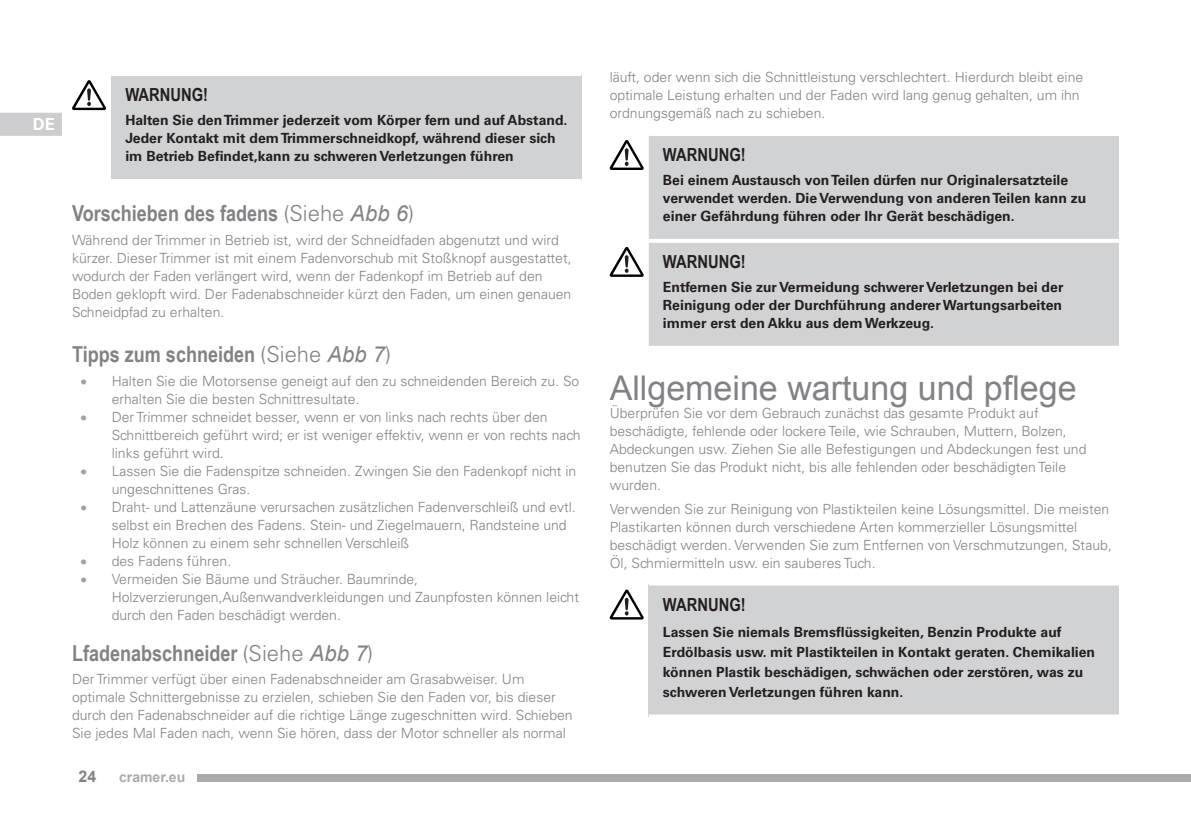
<style>
.page{position:relative;width:1191px;height:823px;background:#fff}
.page>*{position:absolute;margin:0;border:0;box-sizing:border-box;transform-origin:0 0}
.t1{font:34px "Arial";color:#808285}
.Rubrik_2_Cramer{font:700 22px "Arial Narrow";color:#808285}
.VARNING__Cramer{font:700 18px "Arial Narrow";color:#231f20}
.t2{font:700 16.6px "Univers LT Std";color:#fff}
.t3{font:700 16px "Arial";color:#808285}
.Brödtext{font:300 14px/18px "Univers LT Std";color:#808285}
.Varningstext{font:700 14px/18px "Univers LT Std";color:#231f20}
.t4{font:700 14px "Arial";color:#a8abac}
.s1{font-family:"Univers LT Std";font-weight:300}
.s2{font-family:"Arial";font-weight:400;font-style:italic}
.s3{color:#a1a1a5}
</style>
<div class="page">
<div style="left:198px;top:774px;width:993px;height:7px;background:#a8abac"></div>
<svg style="left:0;top:112px;width:62px;height:24px"></svg>
<div style="left:111px;top:74px;width:470px;height:107px;background:#d1d2d4"></div>
<hr style="left:111px;top:72px;width:470px;height:4px;background:#fff">
<hr style="left:111px;top:179px;width:470px;height:4px;background:#fff">
<svg style="left:72px;top:80px;width:34px;height:30px"></svg>
<div style="left:649px;top:136px;width:470px;height:209px;background:#d1d2d4"></div>
<hr style="left:649px;top:239px;width:470px;height:4px;background:#fff">
<svg style="left:649px;top:345px;width:470px;height:1px"></svg>
<svg style="left:609px;top:140px;width:35px;height:137px"></svg>
<div style="left:649px;top:583px;width:470px;height:133px;background:#d1d2d4"></div>
<hr style="left:649px;top:581px;width:470px;height:4px;background:#fff">
<svg style="left:649px;top:714px;width:470px;height:2px"></svg>
<svg style="left:609px;top:589px;width:34px;height:30px"></svg>
<p class="t2" style="left:33px;top:114px;width:24px">DE</p>
<p class="VARNING__Cramer" style="left:125px;top:81px;width:84px">WARNUNG!</p>
<p class="Varningstext" style="left:125px;top:111px;width:444px">Halten Sie den Trimmer jederzeit vom Körper fern und auf Abstand.<br>Jeder Kontakt mit dem Trimmerschneidkopf, während dieser sich im Betrieb Befindet,kann zu schweren Verletzungen führen</p>
<p class="Rubrik_2_Cramer" style="left:72px;top:196px;width:344px">Vorschieben des fadens <span class="s1">(Siehe</span> <span class="s2">Abb 6</span><span class="s1">)</span></p>
<p class="Brödtext" style="left:72px;top:230px;width:501px">Während der Trimmer in Betrieb ist, wird der Schneidfaden abgenutzt und wird kürzer. Dieser Trimmer ist mit einem Fadenvorschub mit Stoßknopf ausgestattet, wodurch der Faden verlängert wird, wenn der Fadenkopf im Betrieb auf den Boden geklopft wird. Der Fadenabschneider kürzt den Faden, um einen genauen Schneidpfad zu erhalten.</p>
<p class="Rubrik_2_Cramer" style="left:72px;top:338px;width:321px">Tipps zum schneiden <span class="s1">(Siehe</span> <span class="s2">Abb 7</span><span class="s1">)</span></p>
<p class="Brödtext" style="left:112px;top:372px;width:469px;text-indent:-31px"><span class="s3">•</span> Halten Sie die Motorsense geneigt auf den zu schneidenden Bereich zu. So erhalten Sie die besten Schnittresultate.</p>
<p class="Brödtext" style="left:112px;top:408px;width:470px;text-indent:-31px"><span class="s3">•</span> Der Trimmer schneidet besser, wenn er von links nach rechts über den<br>Schnittbereich geführt wird; er ist weniger effektiv, wenn er von rechts nach links geführt wird.</p>
<p class="Brödtext" style="left:112px;top:462px;width:466px;text-indent:-31px"><span class="s3">•</span> Lassen Sie die Fadenspitze schneiden. Zwingen Sie den Fadenkopf nicht in ungeschnittenes Gras.</p>
<p class="Brödtext" style="left:112px;top:498px;width:465px;text-indent:-31px"><span class="s3">•</span> Draht- und Lattenzäune verursachen zusätzlichen Fadenverschleiß und evtl. selbst ein Brechen des Fadens. Stein- und Ziegelmauern, Randsteine und<br>Holz können zu einem sehr schnellen Verschleiß</p>
<p class="Brödtext" style="left:81px;top:552px;width:152px"><span class="s3">•</span> des Fadens führen.</p>
<p class="Brödtext" style="left:112px;top:570px;width:469px;text-indent:-31px"><span class="s3">•</span> Vermeiden Sie Bäume und Sträucher. Baumrinde,<br>Holzverzierungen,Außenwandverkleidungen und Zaunpfosten können leicht durch den Faden beschädigt werden.</p>
<p class="Rubrik_2_Cramer" style="left:72px;top:635px;width:303px">Lfadenabschneider <span class="s1">(Siehe</span> <span class="s2">Abb 7</span><span class="s1">)</span></p>
<p class="Brödtext" style="left:72px;top:670px;width:502px">Der Trimmer verfügt über einen Fadenabschneider am Grasabweiser. Um optimale Schnittergebnisse zu erzielen, schieben Sie den Faden vor, bis dieser durch den Fadenabschneider auf die richtige Länge zugeschnitten wird. Schieben Sie jedes Mal Faden nach, wenn Sie hören, dass der Motor schneller als normal</p>
<p class="t3" style="left:79px;top:765px;width:19px">24</p>
<p class="t4" style="left:119px;top:767px;width:68px">cramer.eu</p>
<p class="Brödtext" style="left:609px;top:68px;width:475px">läuft, oder wenn sich die Schnittleistung verschlechtert. Hierdurch bleibt eine optimale Leistung erhalten und der Faden wird lang genug gehalten, um ihn ordnungsgemäß nach zu schieben.</p>
<p class="VARNING__Cramer" style="left:663px;top:141px;width:84px">WARNUNG!</p>
<p class="Varningstext" style="left:663px;top:171px;width:425px">Bei einem Austausch von Teilen dürfen nur Originalersatzteile verwendet werden. Die Verwendung von anderen Teilen kann zu einer Gefährdung führen oder Ihr Gerät beschädigen.</p>
<p class="VARNING__Cramer" style="left:663px;top:248px;width:84px">WARNUNG!</p>
<p class="Varningstext" style="left:663px;top:278px;width:402px;text-align:justify">Entfernen Sie zur Vermeidung schwerer Verletzungen bei der Reinigung oder der Durchführung anderer Wartungsarbeiten immer erst den Akku aus dem Werkzeug.</p>
<p class="t1" style="left:609px;top:365px;width:468px">Allgemeine wartung und pflege</p>
<p class="Brödtext" style="left:609px;top:404px;width:478px">Überprüfen Sie vor dem Gebrauch zunächst das gesamte Produkt auf beschädigte, fehlende oder lockere Teile, wie Schrauben, Muttern, Bolzen, Abdeckungen usw. Ziehen Sie alle Befestigungen und Abdeckungen fest und benutzen Sie das Produkt nicht, bis alle fehlenden oder beschädigten Teile wurden.</p>
<p class="Brödtext" style="left:609px;top:499px;width:504px">Verwenden Sie zur Reinigung von Plastikteilen keine Lösungsmittel. Die meisten Plastikarten können durch verschiedene Arten kommerzieller Lösungsmittel beschädigt werden. Verwenden Sie zum Entfernen von Verschmutzungen, Staub, Öl, Schmiermitteln usw. ein sauberes Tuch.</p>
<p class="VARNING__Cramer" style="left:663px;top:590px;width:84px">WARNUNG!</p>
<p class="Varningstext" style="left:663px;top:621px;width:434px;line-height:20px">Lassen Sie niemals Bremsflüssigkeiten, Benzin Produkte auf Erdölbasis usw. mit Plastikteilen in Kontakt geraten. Chemikalien können Plastik beschädigen, schwächen oder zerstören, was zu schweren Verletzungen führen kann.</p>
</div>
